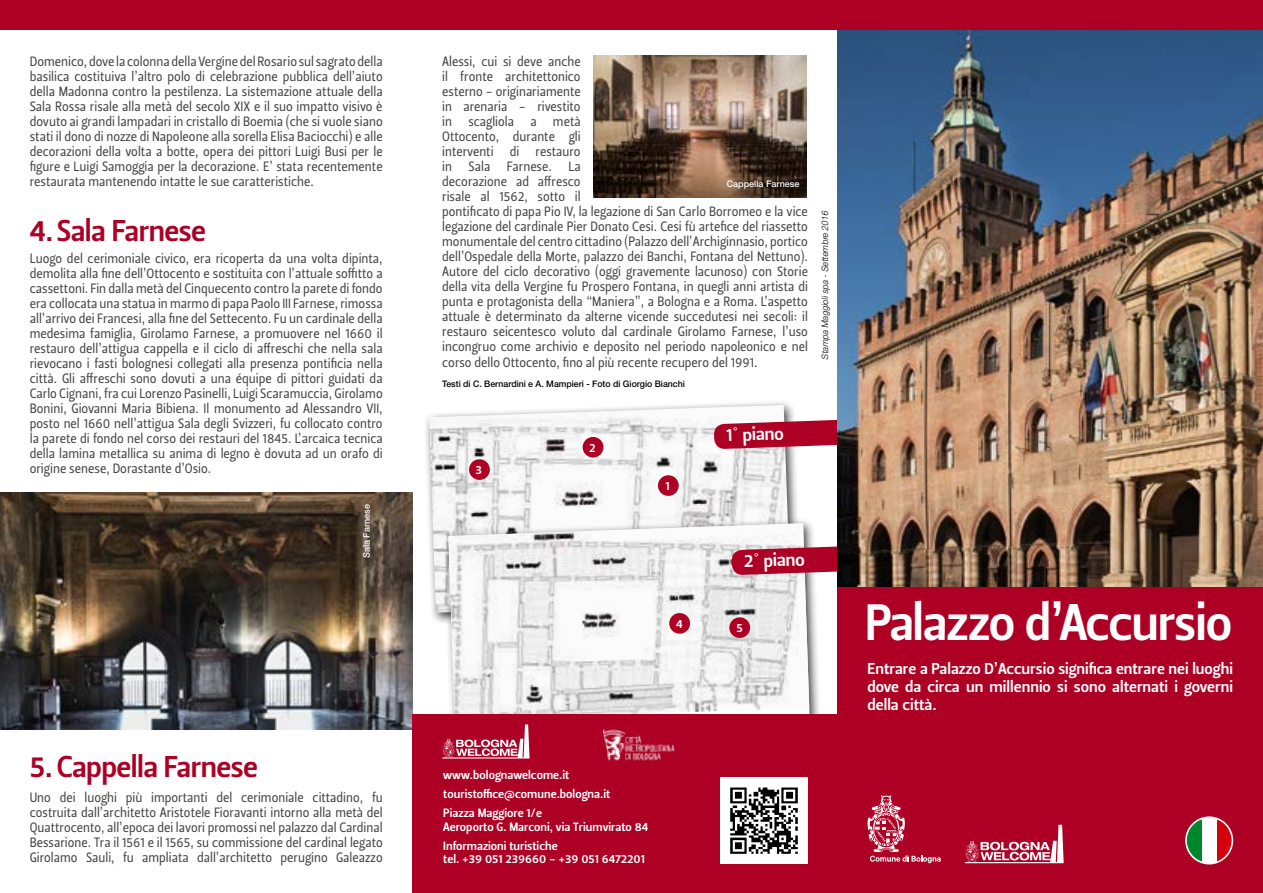
<style>
.page{position:relative;width:1263px;height:893px;background:#fff}
.page>*{position:absolute;margin:0;border:0;box-sizing:border-box;transform-origin:0 0}
.t1{font:51px "Leitura Sans Grot 3";letter-spacing:-.02em;color:#fff}
.t2{font:30px "Leitura Sans Grot 3";letter-spacing:-.02em;color:#ad0024}
.t3{font:18px "Leitura Sans Grot 3";color:#fff}
.text{font:15.75px/18px "Leitura Sans Grot 3";color:#fff;text-align:justify}
.t4{font:13.5px/15px "Leitura Sans Grot 2";color:#454544;text-align:justify;scale:.94 1}
.t5{font:13.5px/15px "Leitura Sans Grot 2";color:#454544;scale:.93 1}
.t6{font:12.15px "Leitura Sans Grot 3";color:#fff}
.CONTATTI{font:12px/13.5px "Leitura Sans Grot 3";color:#fff}
.t7{font:500 9px "Helvetica Neue LT Std";color:#000}
.t8{font:italic 300 9px "Helvetica Neue LT Std";color:#000}
.t9{font:500 9px "Helvetica Neue LT Std";color:#fff}
</style>
<div class="page">
<div style="left:423px;top:399px;width:379px;height:225px;background:#000;opacity:.75"></div>
<img style="left:429px;top:405px;width:362px;height:208px">
<svg style="left:714px;top:417px;width:124px;height:32px"></svg>
<div style="left:442px;top:517px;width:379px;height:224px;background:#000;opacity:.75"></div>
<img style="left:448px;top:523px;width:361px;height:192px">
<svg style="left:731px;top:543px;width:107px;height:32px;background:#b83651"></svg>
<div style="left:658px;top:475px;width:21px;height:21px;background:#ad0024;border-radius:50%"></div>
<div style="left:583px;top:437px;width:20px;height:21px;background:#ad0024;border-radius:50%"></div>
<div style="left:469px;top:459px;width:21px;height:21px;background:#ad0024;border-radius:50%"></div>
<img style="left:593px;top:55px;width:214px;height:143px">
<img style="left:0;top:493px;width:412px;height:236px">
<div style="left:412px;top:715px;width:851px;height:178px;background:#ad0024"></div>
<div style="left:721px;top:777px;width:87px;height:86px;background:#fff"></div>
<img style="left:730px;top:787px;width:68px;height:67px">
<svg style="left:442px;top:724px;width:87px;height:34px"></svg>
<img style="left:603px;top:729px;width:72px;height:32px">
<img style="left:838px;top:30px;width:425px;height:558px">
<div style="left:838px;top:588px;width:425px;height:305px;background:#ad0024"></div>
<div style="left:0;top:0;width:1263px;height:30px;background:#ad0024"></div>
<svg style="left:965px;top:825px;width:99px;height:38px"></svg>
<svg style="left:867px;top:795px;width:74px;height:68px"></svg>
<div style="left:1186px;top:817px;width:46px;height:47px;background:#fff;border-radius:50%"></div>
<svg style="left:1186px;top:819px;width:15px;height:44px"></svg>
<svg style="left:1217px;top:817px;width:15px;height:46px"></svg>
<div style="left:1185px;top:816px;width:48px;height:48px;border:2px solid #fff;border-radius:50%"></div>
<div style="left:729px;top:617px;width:21px;height:21px;background:#ad0024;border-radius:50%"></div>
<div style="left:669px;top:613px;width:21px;height:21px;background:#ad0024;border-radius:50%"></div>
<p class="t4" style="left:30px;top:54px;width:377px">Domenico, dove la colonna della Vergine del Rosario sul sagrato della basilica costituiva l’altro polo di celebrazione pubblica dell’aiuto della Madonna contro la pestilenza. La sistemazione attuale della Sala Rossa risale alla metà del secolo XIX e il suo impatto visivo è dovuto ai grandi lampadari in cristallo di Boemia (che si vuole siano stati il dono di nozze di Napoleone alla sorella Elisa Baciocchi) e alle decorazioni della volta a botte, opera dei pittori Luigi Busi per le figure e Luigi Samoggia per la decorazione. E’ stata recentemente restaurata mantenendo intatte le sue caratteristiche.</p>
<p class="t2" style="left:30px;top:214px;width:178px">4.Sala Farnese</p>
<p class="t4" style="left:30px;top:251px;width:377px">Luogo del cerimoniale civico, era ricoperta da una volta dipinta, demolita alla fine dell’Ottocento e sostituita con l’attuale soffitto a cassettoni. Fin dalla metà del Cinquecento contro la parete di fondo era collocata una statua in marmo di papa Paolo III Farnese, rimossa all’arrivo dei Francesi, alla fine del Settecento. Fu un cardinale della medesima famiglia, Girolamo Farnese, a promuovere nel 1660 il restauro dell’attigua cappella e il ciclo di affreschi che nella sala rievocano i fasti bolognesi collegati alla presenza pontificia nella città. Gli affreschi sono dovuti a una équipe di pittori guidati da Carlo Cignani, fra cui Lorenzo Pasinelli, Luigi Scaramuccia, Girolamo Bonini, Giovanni Maria Bibiena. Il monumento ad Alessandro VII, posto nel 1660 nell’attigua Sala degli Svizzeri, fu collocato contro la parete di fondo nel corso dei restauri del 1845. L’arcaica tecnica della lamina metallica su anima di legno è dovuta ad un orafo di origine senese, Dorastante d’Osio.</p>
<p class="t2" style="left:30px;top:749px;width:230px">5.Cappella Farnese</p>
<p class="t9" style="left:361px;top:558px;width:56px;rotate:-90deg">Sala Farnese</p>
<p class="t5" style="left:30px;top:790px;width:381px;text-align:justify">Uno dei luoghi più importanti del cerimoniale cittadino, fu costruita dall’architetto Aristotele Fioravanti intorno alla metà del Quattrocento, all’epoca dei lavori promossi nel palazzo dal Cardinal Bessarione. Tra il 1561 e il 1565, su commissione del cardinal legato Girolamo Sauli, fu ampliata dall’architetto perugino Galeazzo</p>
<p class="t5" style="left:442px;top:54px;width:395px">Alessi, cui si deve anche<br>il fronte architettonico<br>esterno - originariamente<br>in arenaria - rivestito<br>in scagliola a metà<br>Ottocento, durante gli<br>interventi di restauro<br>in Sala Farnese. La<br>decorazione ad affresco<br>risale al 1562, sotto il<br>pontificato di papa Pio IV, la legazione di San Carlo Borromeo e la vice legazione del cardinale Pier Donato Cesi. Cesi fù artefice del riassetto monumentale del centro cittadino (Palazzo dell’Archiginnasio, portico dell’Ospedale della Morte, palazzo dei Banchi, Fontana del Nettuno).<br>Autore del ciclo decorativo (oggi gravemente lacunoso) con Storie della vita della Vergine fu Prospero Fontana, in quegli anni artista di punta e protagonista della “Maniera”, a Bologna e a Roma. L’aspetto attuale è determinato da alterne vicende succedutesi nei secoli: il restauro seicentesco voluto dal cardinale Girolamo Farnese, l’uso incongruo come archivio e deposito nel periodo napoleonico e nel corso dello Ottocento, fino al più recente recupero del 1991.</p>
<p class="t9" style="left:727px;top:179px;width:74px">Cappella Farnese</p>
<p class="t7" style="left:442px;top:378px;width:244px">Testi di C. Bernardini e A. Mampieri - Foto di Giorgio Bianchi</p>
<p class="t8" style="left:819px;top:360px;width:152px;rotate:-90deg">Stampa Magg ioli spa - Settembre 2016</p>
<p class="t6" style="left:475px;top:463px;width:8px">3</p>
<p class="t6" style="left:589px;top:441px;width:8px">2</p>
<p class="t6" style="left:665px;top:479px;width:6px">1</p>
<p class="t3" style="left:726px;top:425px;width:59px;rotate:-2deg">1° piano</p>
<p class="t6" style="left:676px;top:617px;width:8px">4</p>
<p class="t3" style="left:744px;top:550px;width:62px;rotate:-2deg">2° piano</p>
<p class="t6" style="left:736px;top:621px;width:8px">5</p>
<p class="CONTATTI" style="left:443px;top:768px;width:128px">www.bolognawelcome.it</p>
<p class="CONTATTI" style="left:443px;top:787px;width:169px">touristoffice@comune.bologna.it</p>
<p class="CONTATTI" style="left:443px;top:806px;width:207px">Piazza Maggiore 1/e<br>Aeroporto G. Marconi, via Triumvirato 84</p>
<p class="CONTATTI" style="left:443px;top:839px;width:203px">Informazioni turistiche<br>tel. +39 051 239660 - +39 051 6472201</p>
<p class="t1" style="left:865px;top:592px;width:369px">Palazzo d’Accursio</p>
<p class="text" style="left:867px;top:660px;width:367px">Entrare a Palazzo D’Accursio significa entrare nei luoghi dove da circa un millennio si sono alternati i governi della città.</p>
</div>
